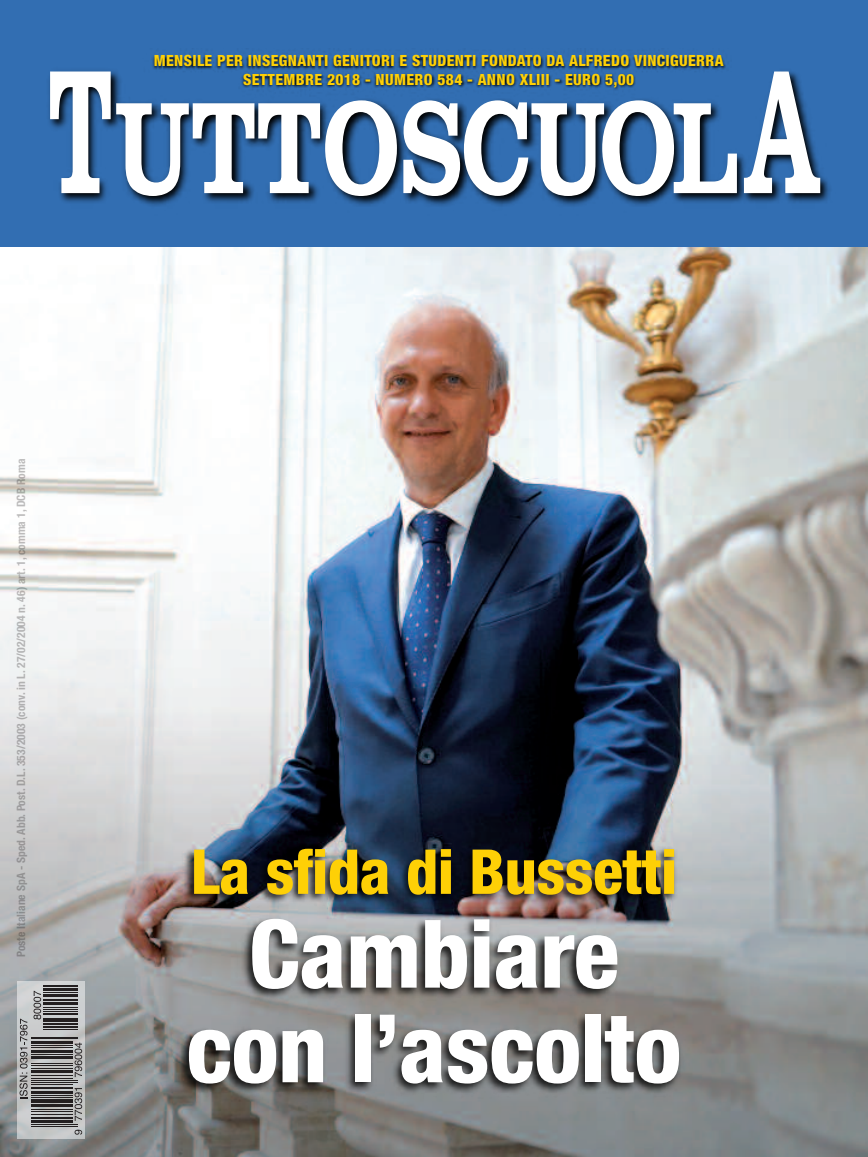
<style>
.page{position:relative;width:868px;height:1157px;background:#fff}
.page>*{position:absolute;margin:0;border:0;box-sizing:border-box;transform-origin:0 0}
.t1{font:700 134.7px "Clarendon T";letter-spacing:-.02em;color:#fff;scale:.72 1}
.t2{font:800 condensed 94.5px/94.5px "Helvetica Neue";letter-spacing:-.005em;color:#fff;text-align:center}
.t3{font:800 condensed 61.95px "Helvetica Neue";letter-spacing:-.005em;color:#fed006}
.t4{font:800 condensed 15.45px/18.5px "Helvetica Neue";letter-spacing:.025em;color:#fed006;text-align:center}
.t5{font:700 condensed 11.55px "Helvetica Neue";letter-spacing:.005em;color:rgb(35 31 32/.3)}
.s1{font-size:182.4px}
</style>
<div class="page">
<img style="left:0;top:275px;width:867px;height:882px">
<div style="left:0;top:0;width:867px;height:247px;background:#326eb2"></div>
<div style="left:17px;top:980px;width:67px;height:158px;background:#fff;opacity:.5"></div>
<hr style="left:31px;top:1125px;width:47px;height:1px;background:#231f20">
<hr style="left:31px;top:1124px;width:47px;height:1px;background:#231f20">
<hr style="left:31px;top:1120px;width:41px;height:3px;background:#231f20">
<hr style="left:31px;top:1117px;width:41px;height:2px;background:#231f20">
<hr style="left:31px;top:1114px;width:41px;height:1px;background:#231f20">
<hr style="left:31px;top:1110px;width:41px;height:1px;background:#231f20">
<hr style="left:31px;top:1108px;width:41px;height:1px;background:#231f20">
<hr style="left:31px;top:1104px;width:41px;height:2px;background:#231f20">
<hr style="left:31px;top:1099px;width:41px;height:4px;background:#231f20">
<hr style="left:31px;top:1097px;width:41px;height:1px;background:#231f20">
<hr style="left:31px;top:1094px;width:41px;height:1px;background:#231f20">
<hr style="left:31px;top:1090px;width:41px;height:3px;background:#231f20">
<hr style="left:31px;top:1087px;width:41px;height:1px;background:#231f20">
<hr style="left:31px;top:1084px;width:41px;height:1px;background:#231f20">
<hr style="left:31px;top:1082px;width:47px;height:1px;background:#231f20">
<hr style="left:31px;top:1080px;width:47px;height:1px;background:#231f20">
<hr style="left:31px;top:1078px;width:41px;height:1px;background:#231f20">
<hr style="left:31px;top:1074px;width:41px;height:1px;background:#231f20">
<hr style="left:31px;top:1069px;width:41px;height:3px;background:#231f20">
<hr style="left:31px;top:1068px;width:41px;height:1px;background:#231f20">
<hr style="left:31px;top:1065px;width:41px;height:1px;background:#231f20">
<hr style="left:31px;top:1063px;width:41px;height:1px;background:#231f20">
<hr style="left:31px;top:1056px;width:41px;height:3px;background:#231f20">
<hr style="left:31px;top:1053px;width:41px;height:1px;background:#231f20">
<hr style="left:31px;top:1049px;width:41px;height:3px;background:#231f20">
<hr style="left:31px;top:1047px;width:41px;height:1px;background:#231f20">
<hr style="left:31px;top:1045px;width:41px;height:1px;background:#231f20">
<hr style="left:31px;top:1041px;width:41px;height:3px;background:#231f20">
<hr style="left:31px;top:1038px;width:47px;height:1px;background:#231f20">
<hr style="left:31px;top:1036px;width:47px;height:1px;background:#231f20">
<hr style="left:43px;top:1029px;width:35px;height:1px;background:#231f20">
<hr style="left:43px;top:1026px;width:35px;height:2px;background:#231f20">
<hr style="left:43px;top:1023px;width:35px;height:2px;background:#231f20">
<hr style="left:43px;top:1019px;width:35px;height:3px;background:#231f20">
<hr style="left:43px;top:1017px;width:35px;height:1px;background:#231f20">
<hr style="left:43px;top:1012px;width:35px;height:2px;background:#231f20">
<hr style="left:43px;top:1010px;width:35px;height:1px;background:#231f20">
<hr style="left:43px;top:1009px;width:35px;height:1px;background:#231f20">
<hr style="left:43px;top:1007px;width:35px;height:1px;background:#231f20">
<hr style="left:43px;top:1002px;width:35px;height:3px;background:#231f20">
<hr style="left:43px;top:1000px;width:35px;height:1px;background:#231f20">
<hr style="left:43px;top:998px;width:35px;height:1px;background:#231f20">
<hr style="left:43px;top:993px;width:35px;height:3px;background:#231f20">
<hr style="left:43px;top:991px;width:35px;height:1px;background:#231f20">
<hr style="left:43px;top:988px;width:35px;height:3px;background:#231f20">
<hr style="left:43px;top:985px;width:35px;height:2px;background:#231f20">
<svg style="left:75px;top:1129px;width:7px;height:5px"></svg>
<svg style="left:75px;top:1088px;width:7px;height:32px"></svg>
<svg style="left:75px;top:1042px;width:7px;height:35px"></svg>
<svg style="left:34px;top:990px;width:7px;height:29px"></svg>
<svg style="left:20px;top:1018px;width:8px;height:80px"></svg>
<img style="left:89px;top:834px;width:684px;height:318px">
<img style="left:49px;top:71px;width:818px;height:204px">
<img style="left:107px;top:55px;width:666px;height:60px">
<p class="t4" style="left:154px;top:53px;width:571px">MENSILE PER INSEGNANTI GENITORI E STUDENTI FONDATO DA ALFREDO VINCIGUERRA<br>SETTEMBRE 2018 - NUMERO 584 - ANNO XLIII - EURO 5,00</p>
<h1 class="t1" style="left:48px;top:66px;width:1075px"><span class="s1">T</span>UTTOSCUOL<span class="s1">A</span></h1>
<p class="t5" style="left:17px;top:957px;width:500px;rotate:-90deg">Poste Italiane SpA - Sped. Abb. Post. D.L. 353/2003 (conv. in L. 27/02/2004 n. 46) art. 1, comma 1, DCB Roma</p>
<h3 class="t3" style="left:191px;top:849px;width:487px">La sfida di Bussetti</h3>
<h2 class="t2" style="left:186px;top:915px;width:496px">Cambiare con l’ascolto</h2>
</div>
